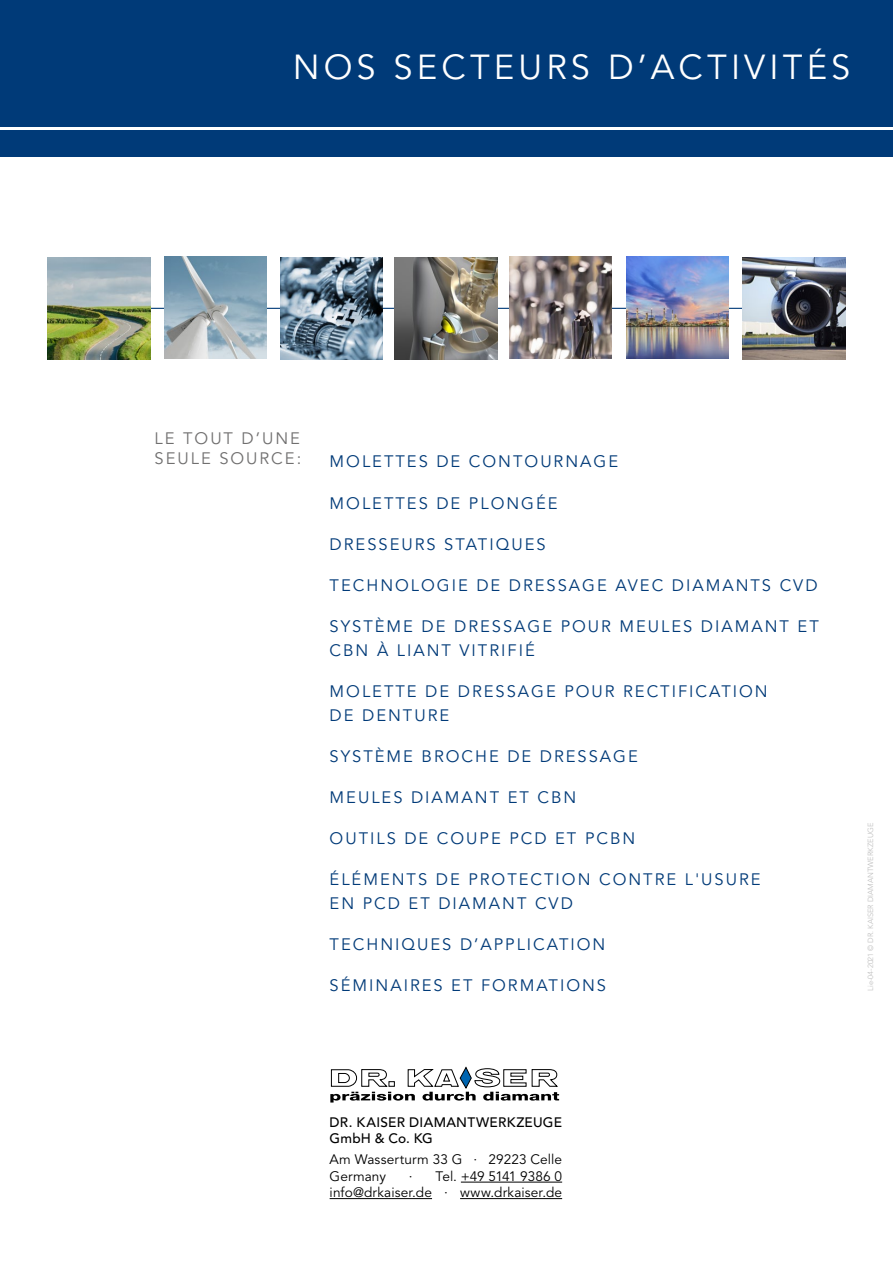
<style>
.page{position:relative;width:893px;height:1263px;background:#fff}
.page>*{position:absolute;margin:0;border:0;box-sizing:border-box;transform-origin:0 0}
.t1{font:34.5px "Avenir LT Std";letter-spacing:.12em;color:#fff}
.t2{font:16.5px/24px "Avenir LT Std";letter-spacing:.12em;color:#003a78}
.t3{font:16.5px/19.8px "Avenir LT Std";letter-spacing:.12em;color:#706f6f}
.t4{font:13.65px/16.5px "Avenir LT Std";letter-spacing:.01em;color:#000}
.t5{font:500 13.65px/16.5px "Avenir LT Std";letter-spacing:.02em;color:#000}
.t6{font:300 7.5px "Avenir LT Std";color:#bcbcbc}
</style>
<div class="page">
<svg style="left:330px;top:1066px;width:229px;height:36px"></svg>
<hr style="left:461px;top:1182px;width:101px;height:1px;background:#000">
<hr style="left:330px;top:1198px;width:102px;height:1px;background:#000">
<hr style="left:460px;top:1198px;width:102px;height:1px;background:#000">
<div style="left:0;top:0;width:893px;height:157px;background:#003a78"></div>
<hr style="left:0;top:127px;width:893px;height:3px;background:#fff">
<hr style="left:132px;top:308px;width:625px;height:1px;background:#003a78">
<img style="left:48px;top:257px;width:102px;height:103px">
<img style="left:280px;top:257px;width:103px;height:103px">
<img style="left:395px;top:257px;width:102px;height:103px">
<img style="left:509px;top:256px;width:103px;height:102px">
<img style="left:164px;top:256px;width:103px;height:102px">
<img style="left:743px;top:257px;width:102px;height:103px">
<img style="left:626px;top:256px;width:103px;height:102px">
<h1 class="t1" style="left:293px;top:47px;width:559px">NOS SECTEURS D’ACTIVITÉS</h1>
<p class="t3" style="left:155px;top:429px;width:148px">LE TOUT D’UNE<br>SEULE SOURCE:</p>
<p class="t2" style="left:330px;top:450px;width:290px">MOLETTES DE CONTOURNAGE</p>
<p class="t2" style="left:330px;top:491px;width:229px">MOLETTES DE PLONGÉE</p>
<p class="t2" style="left:330px;top:532px;width:218px">DRESSEURS STATIQUES</p>
<p class="t2" style="left:330px;top:573px;width:489px">TECHNOLOGIE DE DRESSAGE AVEC DIAMANTS CVD</p>
<p class="t2" style="left:330px;top:614px;width:491px">SYSTÈME DE DRESSAGE POUR MEULES DIAMANT ET<br>CBN À LIANT VITRIFIÉ</p>
<p class="t2" style="left:330px;top:679px;width:440px">MOLETTE DE DRESSAGE POUR RECTIFICATION<br>DE DENTURE</p>
<p class="t2" style="left:330px;top:744px;width:310px">SYSTÈME BROCHE DE DRESSAGE</p>
<p class="t2" style="left:330px;top:785px;width:248px">MEULES DIAMANT ET CBN</p>
<p class="t2" style="left:330px;top:826px;width:307px">OUTILS DE COUPE PCD ET PCBN</p>
<p class="t2" style="left:330px;top:867px;width:432px">ÉLÉMENTS DE PROTECTION CONTRE L'USURE<br>EN PCD ET DIAMANT CVD</p>
<p class="t2" style="left:330px;top:932px;width:277px">TECHNIQUES D’APPLICATION</p>
<p class="t2" style="left:330px;top:973px;width:278px">SÉMINAIRES ET FORMATIONS</p>
<p class="t6" style="left:866px;top:991px;width:169px;rotate:-90deg">Lie-04-2021 © DR. KAISER DIAMANTWERKZEUGE</p>
<p class="t5" style="left:330px;top:1114px;width:234px">DR. KAISER DIAMANTWERKZEUGE<br>GmbH &amp; Co. KG</p>
<p class="t4" style="left:330px;top:1152px;width:234px">Am Wasserturm 33 G · 29223 Celle<br>Germany</p>
<p class="t4" style="left:330px;top:1168px;width:234px;text-align:right">· Tel. +49 5141 9386 0 info@drkaiser.de · www.drkaiser.de</p>
</div>
